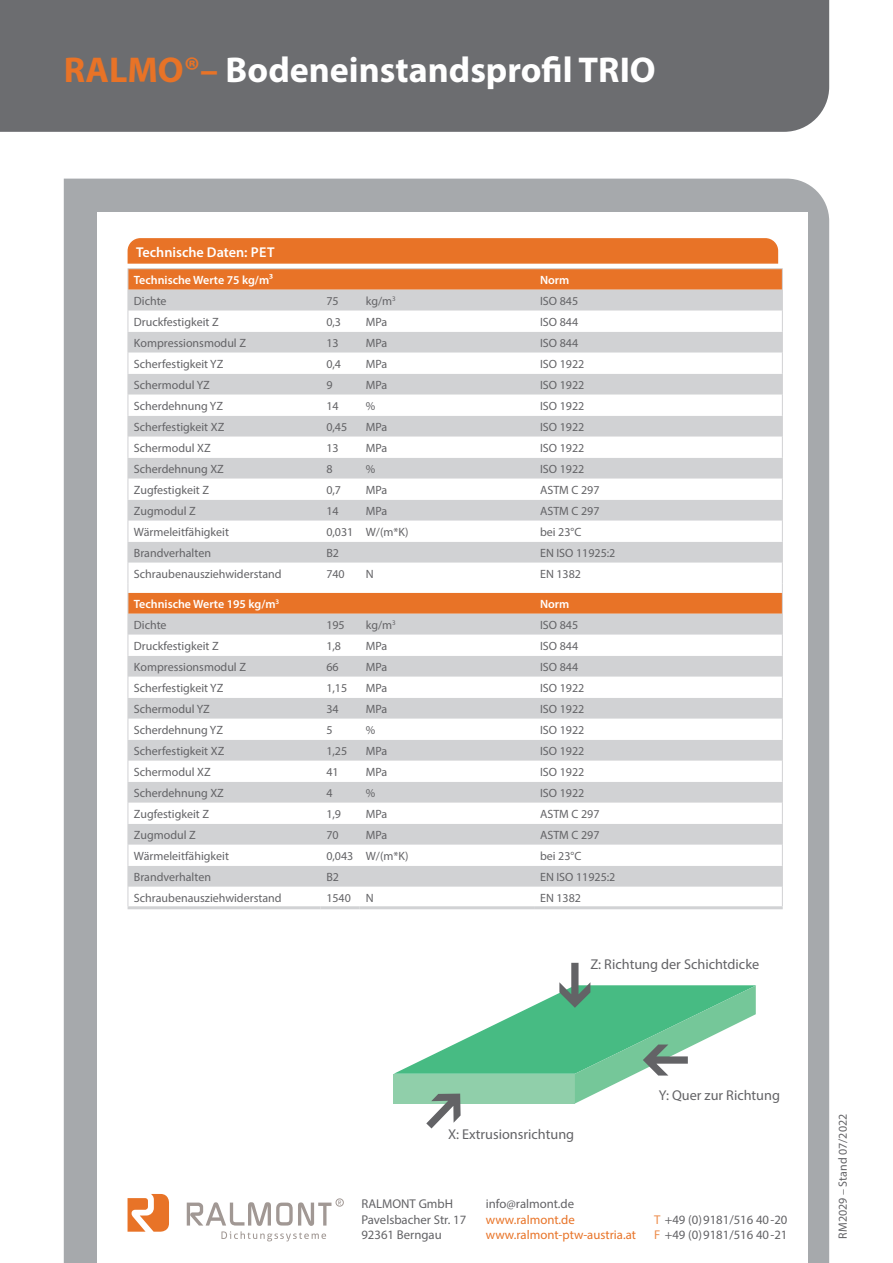
<style>
.page{position:relative;width:893px;height:1263px;background:#fff}
.page>*{position:absolute;margin:0;border:0;box-sizing:border-box;transform-origin:0 0}
.t1{font:700 36px "Myriad Pro";color:#fff}
.t2{font:14.25px "Myriad Pro";color:#636366}
.t3{font:600 14.25px "Myriad Pro";color:#fff}
.t4{font:12.75px/15.8px "Myriad Pro";color:#636366}
.t5{font:12.75px/15.8px "Myriad Pro";color:#e87327}
.t6{font:12px "Myriad Pro";color:#636366}
.t7{font:600 12px "Myriad Pro";color:#fff}
.s1{color:#e87327}
.s2{color:#ed8c4b}
</style>
<div class="page">
<div style="left:64px;top:179px;width:765px;height:1084px;background:#a6a9ac"></div>
<div style="left:98px;top:213px;width:710px;height:1050px;background:#fff"></div>
<div style="left:0;top:0;width:829px;height:132px;background:#6c6d70"></div>
<hr style="left:128px;top:906px;width:192px;height:3px;background:#d1d2d4">
<hr style="left:320px;top:906px;width:40px;height:3px;background:#d1d2d4">
<hr style="left:360px;top:906px;width:174px;height:3px;background:#d1d2d4">
<hr style="left:534px;top:906px;width:249px;height:3px;background:#d1d2d4">
<svg style="left:127px;top:238px;width:656px;height:668px"></svg>
<svg style="left:394px;top:963px;width:362px;height:165px"></svg>
<svg style="left:128px;top:1194px;width:41px;height:38px"></svg>
<svg style="left:338px;top:1200px;width:3px;height:4px"></svg>
<div style="left:336px;top:1198px;width:8px;height:8px;border:1px solid #a19894;border-radius:50%"></div>
<svg style="left:187px;top:1202px;width:144px;height:39px"></svg>
<h1 class="t1" style="left:64px;top:47px;width:593px"><span class="s1">RALMO®–</span> Bodeneinstandsprofil TRIO</h1>
<p class="t3" style="left:136px;top:243px;width:140px">Technische Daten: PET</p>
<p class="t7" style="left:134px;top:272px;width:141px">Technische Werte 75 kg/m3</p>
<p class="t7" style="left:540px;top:272px;width:31px">Norm</p>
<p class="t6" style="left:134px;top:293px;width:34px">Dichte</p>
<p class="t6" style="left:326px;top:293px;width:14px">75</p>
<p class="t6" style="left:366px;top:293px;width:32px">kg/m<sup>3</sup></p>
<p class="t6" style="left:540px;top:293px;width:40px">ISO 845</p>
<p class="t6" style="left:134px;top:314px;width:86px">Druckfestigkeit Z</p>
<p class="t6" style="left:326px;top:314px;width:16px">0,3</p>
<p class="t6" style="left:366px;top:314px;width:23px">MPa</p>
<p class="t6" style="left:540px;top:314px;width:40px">ISO 844</p>
<p class="t6" style="left:134px;top:335px;width:114px">Kompressionsmodul Z</p>
<p class="t6" style="left:326px;top:335px;width:14px">13</p>
<p class="t6" style="left:366px;top:335px;width:23px">MPa</p>
<p class="t6" style="left:540px;top:335px;width:40px">ISO 844</p>
<p class="t6" style="left:134px;top:356px;width:91px">Scherfestigkeit YZ</p>
<p class="t6" style="left:326px;top:356px;width:16px">0,4</p>
<p class="t6" style="left:366px;top:356px;width:23px">MPa</p>
<p class="t6" style="left:540px;top:356px;width:46px">ISO 1922</p>
<p class="t6" style="left:134px;top:377px;width:77px">Schermodul YZ</p>
<p class="t6" style="left:326px;top:377px;width:8px">9</p>
<p class="t6" style="left:366px;top:377px;width:23px">MPa</p>
<p class="t6" style="left:540px;top:377px;width:46px">ISO 1922</p>
<p class="t6" style="left:134px;top:398px;width:91px">Scherdehnung YZ</p>
<p class="t6" style="left:326px;top:398px;width:14px">14</p>
<p class="t6" style="left:366px;top:398px;width:11px">%</p>
<p class="t6" style="left:540px;top:398px;width:46px">ISO 1922</p>
<p class="t6" style="left:134px;top:419px;width:92px">Scherfestigkeit XZ</p>
<p class="t6" style="left:326px;top:419px;width:22px">0,45</p>
<p class="t6" style="left:366px;top:419px;width:23px">MPa</p>
<p class="t6" style="left:540px;top:419px;width:46px">ISO 1922</p>
<p class="t6" style="left:134px;top:440px;width:78px">Schermodul XZ</p>
<p class="t6" style="left:326px;top:440px;width:14px">13</p>
<p class="t6" style="left:366px;top:440px;width:23px">MPa</p>
<p class="t6" style="left:540px;top:440px;width:46px">ISO 1922</p>
<p class="t6" style="left:134px;top:461px;width:91px">Scherdehnung XZ</p>
<p class="t6" style="left:326px;top:461px;width:8px">8</p>
<p class="t6" style="left:366px;top:461px;width:11px">%</p>
<p class="t6" style="left:540px;top:461px;width:46px">ISO 1922</p>
<p class="t6" style="left:134px;top:482px;width:77px">Zugfestigkeit Z</p>
<p class="t6" style="left:326px;top:482px;width:16px">0,7</p>
<p class="t6" style="left:366px;top:482px;width:23px">MPa</p>
<p class="t6" style="left:540px;top:482px;width:61px">ASTM C 297</p>
<p class="t6" style="left:134px;top:503px;width:63px">Zugmodul Z</p>
<p class="t6" style="left:326px;top:503px;width:14px">14</p>
<p class="t6" style="left:366px;top:503px;width:23px">MPa</p>
<p class="t6" style="left:540px;top:503px;width:61px">ASTM C 297</p>
<p class="t6" style="left:134px;top:524px;width:97px">Wärmeleitfähigkeit</p>
<p class="t6" style="left:326px;top:524px;width:84px">0,031 W/(m*K)</p>
<p class="t6" style="left:540px;top:524px;width:43px">bei 23°C</p>
<p class="t6" style="left:134px;top:545px;width:79px">Brandverhalten</p>
<p class="t6" style="left:326px;top:545px;width:14px">B2</p>
<p class="t6" style="left:540px;top:545px;width:77px">EN ISO 11925:2</p>
<p class="t6" style="left:134px;top:566px;width:149px">Schraubenausziehwiderstand</p>
<p class="t6" style="left:326px;top:566px;width:20px">740</p>
<p class="t6" style="left:366px;top:566px;width:9px">N</p>
<p class="t6" style="left:540px;top:566px;width:42px">EN 1382</p>
<p class="t7" style="left:134px;top:596px;width:147px">Technische Werte 195 kg/m<sup>3</sup></p>
<p class="t7" style="left:540px;top:596px;width:31px">Norm</p>
<p class="t6" style="left:134px;top:617px;width:34px">Dichte</p>
<p class="t6" style="left:326px;top:617px;width:20px">195</p>
<p class="t6" style="left:366px;top:617px;width:32px">kg/m<sup>3</sup></p>
<p class="t6" style="left:540px;top:617px;width:40px">ISO 845</p>
<p class="t6" style="left:134px;top:638px;width:86px">Druckfestigkeit Z</p>
<p class="t6" style="left:326px;top:638px;width:16px">1,8</p>
<p class="t6" style="left:366px;top:638px;width:23px">MPa</p>
<p class="t6" style="left:540px;top:638px;width:40px">ISO 844</p>
<p class="t6" style="left:134px;top:659px;width:114px">Kompressionsmodul Z</p>
<p class="t6" style="left:326px;top:659px;width:14px">66</p>
<p class="t6" style="left:366px;top:659px;width:23px">MPa</p>
<p class="t6" style="left:540px;top:659px;width:40px">ISO 844</p>
<p class="t6" style="left:134px;top:680px;width:91px">Scherfestigkeit YZ</p>
<p class="t6" style="left:326px;top:680px;width:22px">1,15</p>
<p class="t6" style="left:366px;top:680px;width:23px">MPa</p>
<p class="t6" style="left:540px;top:680px;width:46px">ISO 1922</p>
<p class="t6" style="left:134px;top:701px;width:77px">Schermodul YZ</p>
<p class="t6" style="left:326px;top:701px;width:14px">34</p>
<p class="t6" style="left:366px;top:701px;width:23px">MPa</p>
<p class="t6" style="left:540px;top:701px;width:46px">ISO 1922</p>
<p class="t6" style="left:134px;top:722px;width:91px">Scherdehnung YZ</p>
<p class="t6" style="left:326px;top:722px;width:8px">5</p>
<p class="t6" style="left:366px;top:722px;width:11px">%</p>
<p class="t6" style="left:540px;top:722px;width:46px">ISO 1922</p>
<p class="t6" style="left:134px;top:743px;width:92px">Scherfestigkeit XZ</p>
<p class="t6" style="left:326px;top:743px;width:22px">1,25</p>
<p class="t6" style="left:366px;top:743px;width:23px">MPa</p>
<p class="t6" style="left:540px;top:743px;width:46px">ISO 1922</p>
<p class="t6" style="left:134px;top:764px;width:78px">Schermodul XZ</p>
<p class="t6" style="left:326px;top:764px;width:14px">41</p>
<p class="t6" style="left:366px;top:764px;width:23px">MPa</p>
<p class="t6" style="left:540px;top:764px;width:46px">ISO 1922</p>
<p class="t6" style="left:134px;top:785px;width:91px">Scherdehnung XZ</p>
<p class="t6" style="left:326px;top:785px;width:8px">4</p>
<p class="t6" style="left:366px;top:785px;width:11px">%</p>
<p class="t6" style="left:540px;top:785px;width:46px">ISO 1922</p>
<p class="t6" style="left:134px;top:806px;width:77px">Zugfestigkeit Z</p>
<p class="t6" style="left:326px;top:806px;width:16px">1,9</p>
<p class="t6" style="left:366px;top:806px;width:23px">MPa</p>
<p class="t6" style="left:540px;top:806px;width:61px">ASTM C 297</p>
<p class="t6" style="left:134px;top:827px;width:63px">Zugmodul Z</p>
<p class="t6" style="left:326px;top:827px;width:14px">70</p>
<p class="t6" style="left:366px;top:827px;width:23px">MPa</p>
<p class="t6" style="left:540px;top:827px;width:61px">ASTM C 297</p>
<p class="t6" style="left:134px;top:848px;width:97px">Wärmeleitfähigkeit</p>
<p class="t6" style="left:326px;top:848px;width:84px">0,043 W/(m*K)</p>
<p class="t6" style="left:540px;top:848px;width:43px">bei 23°C</p>
<p class="t6" style="left:134px;top:869px;width:79px">Brandverhalten</p>
<p class="t6" style="left:326px;top:869px;width:14px">B2</p>
<p class="t6" style="left:540px;top:869px;width:77px">EN ISO 11925:2</p>
<p class="t6" style="left:134px;top:890px;width:149px">Schraubenausziehwiderstand</p>
<p class="t6" style="left:326px;top:890px;width:49px">1540 N</p>
<p class="t6" style="left:540px;top:890px;width:42px">EN 1382</p>
<p class="t2" style="left:590px;top:956px;width:170px">Z: Richtung der Schichtdicke</p>
<p class="t2" style="left:448px;top:1125px;width:128px">X: Extrusionsrichtung</p>
<p class="t2" style="left:659px;top:1087px;width:123px">Y: Quer zur Richtung</p>
<p class="t4" style="left:361px;top:1195px;width:106px">RALMONT GmbH<br>Pavelsbacher Str. 17<br>92361 Berngau</p>
<p class="t4" style="left:486px;top:1195px;width:90px">info@ralmont.de</p>
<p class="t5" style="left:486px;top:1211px;width:152px">www.ralmont.de www.ralmont-ptw-austria.at</p>
<p class="t4" style="left:654px;top:1211px;width:135px"><span class="s2">T</span> +49 (0)9181/516 40-20<br><span class="s2">F</span> +49 (0)9181/516 40-21</p>
<p class="t6" style="left:835px;top:1238px;width:126px;rotate:-90deg">RM2029 – Stand 07/2022</p>
</div>
